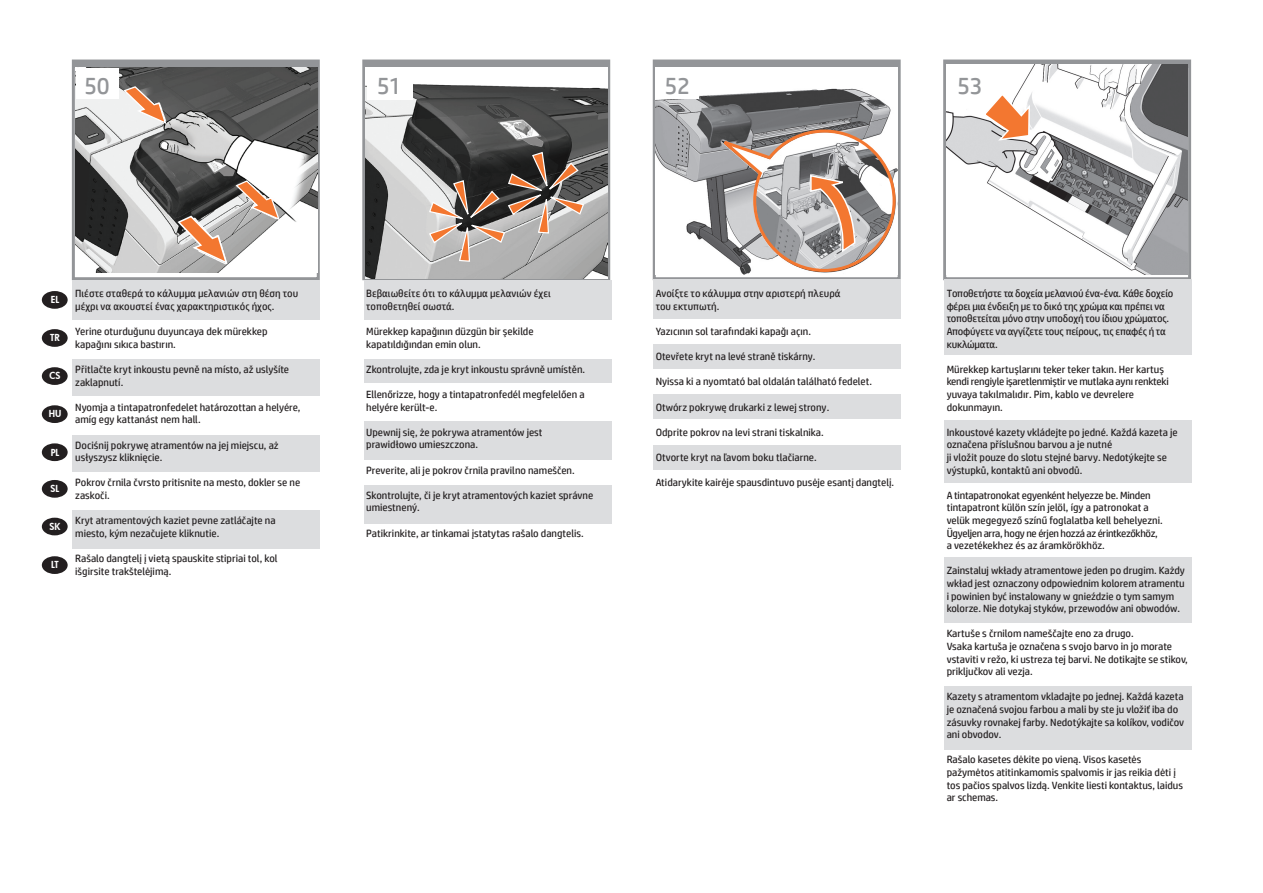
<style>
.page{position:relative;width:1263px;height:893px;background:#fff}
.page>*{position:absolute;margin:0;border:0;box-sizing:border-box;transform-origin:0 0}
.t1{font:24px "HP Simplified";letter-spacing:-.015em;color:#939598}
.t2{font:10.5px/12.6px "HP Simplified";color:#231f20}
.t3{font:10.5px/12.6px "HP Simplified";letter-spacing:-.02em;color:#231f20}
.t4{font:9.45px "Futura Hv";color:#fff}
</style>
<div class="page">
<div style="left:72px;top:60px;width:248px;height:220px;border:3px solid #939598"></div>
<div style="left:362px;top:60px;width:248px;height:220px;border:3px solid #939598"></div>
<div style="left:653px;top:60px;width:248px;height:220px;border:3px solid #939598"></div>
<div style="left:943px;top:60px;width:248px;height:220px;border:3px solid #939598"></div>
<img style="left:75px;top:68px;width:242px;height:204px">
<div style="left:76px;top:69px;width:42px;height:30px;background:#fff"></div>
<img style="left:365px;top:68px;width:242px;height:210px">
<div style="left:367px;top:68px;width:45px;height:32px;background:#fff"></div>
<svg style="left:428px;top:151px;width:157px;height:111px;background:#877d77"></svg>
<svg style="left:122px;top:85px;width:45px;height:40px"></svg>
<svg style="left:176px;top:178px;width:105px;height:90px"></svg>
<img style="left:656px;top:68px;width:242px;height:206px">
<div style="left:656px;top:68px;width:43px;height:31px;background:#fff"></div>
<svg style="left:711px;top:128px;width:186px;height:145px"></svg>
<img style="left:946px;top:65px;width:242px;height:210px">
<div style="left:947px;top:68px;width:46px;height:32px;background:#fff"></div>
<svg style="left:982px;top:92px;width:49px;height:50px"></svg>
<div style="left:72px;top:280px;width:248px;height:39px;background:#dcdddf"></div>
<div style="left:72px;top:359px;width:248px;height:37px;background:#dcdddf"></div>
<div style="left:72px;top:435px;width:248px;height:37px;background:#dcdddf"></div>
<div style="left:72px;top:510px;width:248px;height:38px;background:#dcdddf"></div>
<div style="left:364px;top:280px;width:248px;height:39px;background:#dcdddf"></div>
<div style="left:364px;top:359px;width:248px;height:23px;background:#dcdddf"></div>
<div style="left:364px;top:421px;width:248px;height:38px;background:#dcdddf"></div>
<div style="left:364px;top:485px;width:248px;height:38px;background:#dcdddf"></div>
<div style="left:653px;top:280px;width:248px;height:39px;background:#dcdddf"></div>
<div style="left:653px;top:344px;width:248px;height:25px;background:#dcdddf"></div>
<div style="left:653px;top:394px;width:248px;height:25px;background:#dcdddf"></div>
<div style="left:653px;top:445px;width:248px;height:25px;background:#dcdddf"></div>
<div style="left:944px;top:280px;width:248px;height:75px;background:#dcdddf"></div>
<div style="left:944px;top:420px;width:248px;height:62px;background:#dcdddf"></div>
<div style="left:944px;top:558px;width:248px;height:65px;background:#dcdddf"></div>
<div style="left:944px;top:686px;width:248px;height:64px;background:#dcdddf"></div>
<div style="left:42px;top:556px;width:26px;height:18px;background:#231f20;border-radius:50%"></div>
<div style="left:42px;top:291px;width:26px;height:18px;background:#231f20;border-radius:50%"></div>
<div style="left:42px;top:329px;width:26px;height:18px;background:#231f20;border-radius:50%"></div>
<div style="left:42px;top:367px;width:26px;height:18px;background:#231f20;border-radius:50%"></div>
<div style="left:42px;top:405px;width:26px;height:18px;background:#231f20;border-radius:50%"></div>
<div style="left:42px;top:443px;width:26px;height:18px;background:#231f20;border-radius:50%"></div>
<div style="left:42px;top:480px;width:26px;height:18px;background:#231f20;border-radius:50%"></div>
<div style="left:42px;top:518px;width:26px;height:17px;background:#231f20;border-radius:50%"></div>
<h1 class="t1" style="left:84px;top:70px;width:27px">50</h1>
<h1 class="t1" style="left:377px;top:70px;width:27px">51</h1>
<h1 class="t1" style="left:664px;top:70px;width:27px">52</h1>
<h1 class="t1" style="left:957px;top:70px;width:27px">53</h1>
<p class="t4" style="left:51px;top:293px;width:10px">EL</p>
<p class="t4" style="left:50px;top:331px;width:11px">TR</p>
<p class="t4" style="left:50px;top:369px;width:12px">CS</p>
<p class="t4" style="left:49px;top:408px;width:14px">HU</p>
<p class="t4" style="left:51px;top:446px;width:10px">PL</p>
<p class="t4" style="left:51px;top:482px;width:10px">SL</p>
<p class="t4" style="left:50px;top:520px;width:12px">SK</p>
<p class="t4" style="left:51px;top:558px;width:9px">LT</p>
<p class="t2" style="left:75px;top:287px;width:225px">Πιέστε σταθερά το κάλυμμα μελανιών στη θέση του μέχρι να ακουστεί ένας χαρακτηριστικός ήχος.</p>
<p class="t2" style="left:75px;top:325px;width:194px">Yerine oturduğunu duyuncaya dek mürekkep kapağını sıkıca bastırın.</p>
<p class="t2" style="left:75px;top:363px;width:215px">Přitlačte kryt inkoustu pevně na místo, až uslyšíte zaklapnutí.</p>
<p class="t2" style="left:75px;top:401px;width:227px">Nyomja a tintapatronfedelet határozottan a helyére, amíg egy kattanást nem hall.</p>
<p class="t2" style="left:75px;top:438px;width:205px">Dociśnij pokrywę atramentów na jej miejscu, aż usłyszysz kliknięcie.</p>
<p class="t2" style="left:75px;top:476px;width:227px">Pokrov črnila čvrsto pritisnite na mesto, dokler se ne zaskoči.</p>
<p class="t2" style="left:75px;top:514px;width:202px">Kryt atramentových kaziet pevne zatláčajte na miesto, kým nezačujete kliknutie.</p>
<p class="t2" style="left:75px;top:552px;width:204px">Rašalo dangtelį į vietą spauskite stipriai tol, kol išgirsite trakštelėjimą.</p>
<p class="t2" style="left:366px;top:287px;width:186px">Βεβαιωθείτε ότι το κάλυμμα μελανιών έχει τοποθετηθεί σωστά.</p>
<p class="t2" style="left:366px;top:325px;width:169px">Mürekkep kapağının düzgün bir şekilde kapatıldığından emin olun.</p>
<p class="t2" style="left:366px;top:363px;width:220px">Zkontrolujte, zda je kryt inkoustu správně umístěn.</p>
<p class="t2" style="left:366px;top:388px;width:220px">Ellenőrizze, hogy a tintapatronfedél megfelelően a helyére került-e.</p>
<p class="t2" style="left:366px;top:426px;width:178px">Upewnij się, że pokrywa atramentów jest prawidłowo umieszczona.</p>
<p class="t2" style="left:366px;top:464px;width:210px">Preverite, ali je pokrov črnila pravilno nameščen.</p>
<p class="t2" style="left:366px;top:489px;width:228px">Skontrolujte, či je kryt atramentových kaziet správne umiestnený.</p>
<p class="t2" style="left:366px;top:527px;width:219px">Patikrinkite, ar tinkamai įstatytas rašalo dangtelis.</p>
<p class="t2" style="left:656px;top:287px;width:186px">Ανοίξτε το κάλυμμα στην αριστερή πλευρά του εκτυπωτή.</p>
<p class="t2" style="left:656px;top:325px;width:157px">Yazıcının sol tarafındaki kapağı açın.</p>
<p class="t2" style="left:656px;top:350px;width:161px">Otevřete kryt na levé straně tiskárny.</p>
<p class="t2" style="left:656px;top:375px;width:218px">Nyissa ki a nyomtató bal oldalán található fedelet.</p>
<p class="t2" style="left:656px;top:401px;width:175px">Otwórz pokrywę drukarki z lewej strony.</p>
<p class="t2" style="left:656px;top:426px;width:170px">Odprite pokrov na levi strani tiskalnika.</p>
<p class="t2" style="left:656px;top:451px;width:163px">Otvorte kryt na ľavom boku tlačiarne.</p>
<p class="t2" style="left:656px;top:476px;width:240px">Atidarykite kairėje spausdintuvo pusėje esantį dangtelį.</p>
<p class="t3" style="left:947px;top:287px;width:228px">Τοποθετήστε τα δοχεία μελανιού ένα-ένα. Κάθε δοχείο φέρει μια ένδειξη με το δικό της χρώμα και πρέπει να τοποθετείται μόνο στην υποδοχή του ίδιου χρώματος.<br>Αποφύγετε να αγγίζετε τους πείρους, τις επαφές ή τα κυκλώματα.</p>
<p class="t2" style="left:947px;top:363px;width:224px">Mürekkep kartuşlarını teker teker takın. Her kartuş kendi rengiyle işaretlenmiştir ve mutlaka aynı renkteki yuvaya takılmalıdır. Pim, kablo ve devrelere dokunmayın.</p>
<p class="t2" style="left:947px;top:426px;width:233px">Inkoustové kazety vkládejte po jedné. Každá kazeta je označena příslušnou barvou a je nutné<br>ji vložit pouze do slotu stejné barvy. Nedotýkejte se výstupků, kontaktů ani obvodů.</p>
<p class="t2" style="left:947px;top:489px;width:218px">A tintapatronokat egyenként helyezze be. Minden tintapatront külön szín jelöl, így a patronokat a velük megegyező színű foglalatba kell behelyezni.<br>Ügyeljen arra, hogy ne érjen hozzá az érintkezőkhöz, a vezetékekhez és az áramkörökhöz.</p>
<p class="t2" style="left:947px;top:564px;width:240px">Zainstaluj wkłady atramentowe jeden po drugim. Każdy wkład jest oznaczony odpowiednim kolorem atramentu i powinien być instalowany w gnieździe o tym samym kolorze. Nie dotykaj styków, przewodów ani obwodów.</p>
<p class="t2" style="left:947px;top:627px;width:243px">Kartuše s črnilom nameščajte eno za drugo.<br>Vsaka kartuša je označena s svojo barvo in jo morate vstaviti v režo, ki ustreza tej barvi. Ne dotikajte se stikov, priključkov ali vezja.</p>
<p class="t2" style="left:947px;top:690px;width:239px">Kazety s atramentom vkladajte po jednej. Každá kazeta je označená svojou farbou a mali by ste ju vložiť iba do zásuvky rovnakej farby. Nedotýkajte sa kolíkov, vodičov ani obvodov.</p>
<p class="t2" style="left:947px;top:753px;width:238px">Rašalo kasetes dėkite po vieną. Visos kasetės pažymėtos atitinkamomis spalvomis ir jas reikia dėti į tos pačios spalvos lizdą. Venkite liesti kontaktus, laidus ar schemas.</p>
</div>
